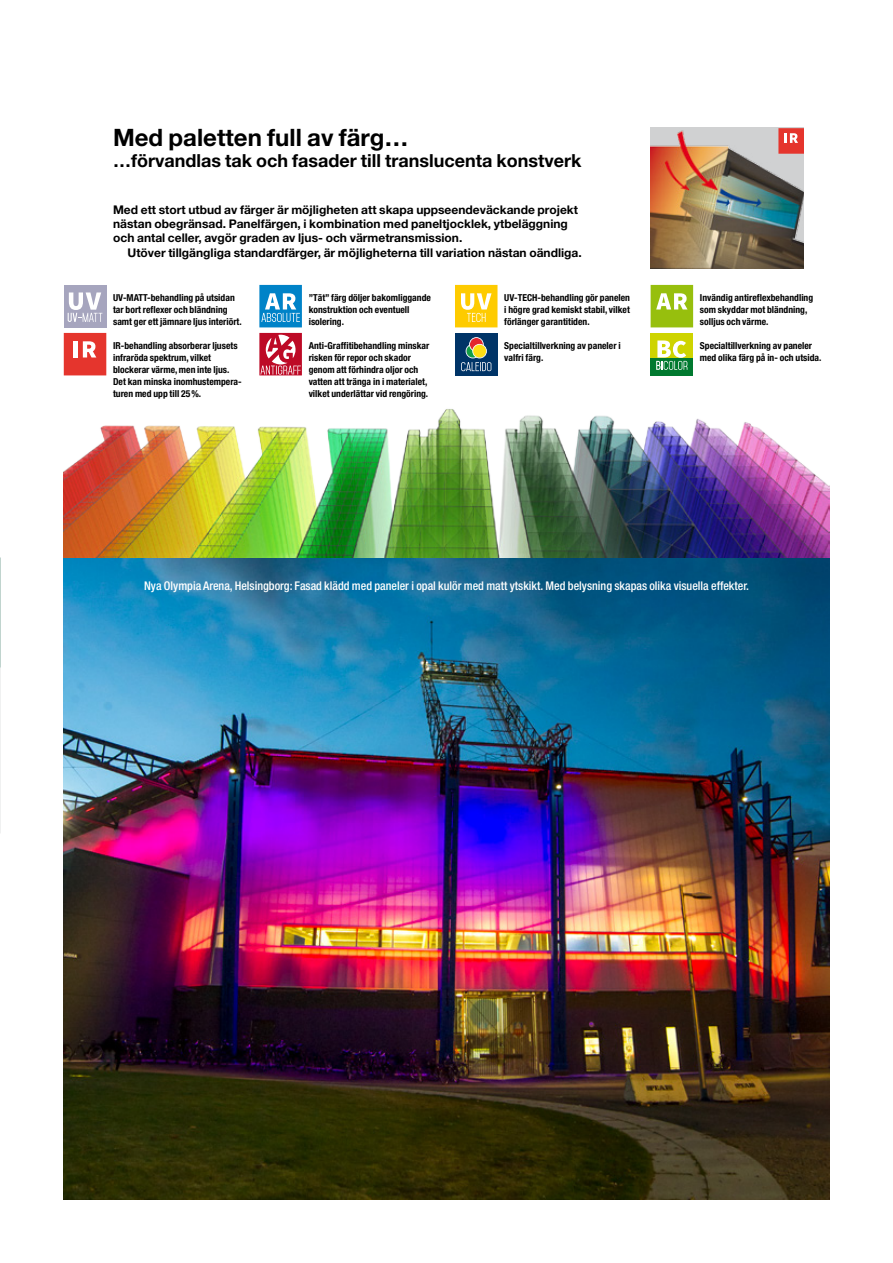
<style>
.page{position:relative;width:893px;height:1263px;background:#fff}
.page>*{position:absolute;margin:0;border:0;box-sizing:border-box;transform-origin:0 0}
.t1{font:700 24px "Helvetica Neue";color:#000}
.t2{font:700 18px "Helvetica Neue";color:#000}
.t3{font:700 12px/14.4px "Helvetica Neue";color:#000}
.t4{font:500 condensed 12px "Helvetica Neue";color:#fff}
.t5{font:700 condensed 9.6px/12px "Helvetica Neue";color:#000}
</style>
<div class="page">
<img style="left:64px;top:409px;width:765px;height:790px">
<svg style="left:455px;top:285px;width:42px;height:42px"></svg>
<div style="left:455px;top:333px;width:42px;height:42px;background:#003467"></div>
<svg style="left:461px;top:337px;width:30px;height:34px"></svg>
<svg style="left:64px;top:333px;width:42px;height:42px"></svg>
<div style="left:64px;top:285px;width:42px;height:42px;background:#a6a5be"></div>
<svg style="left:68px;top:292px;width:34px;height:30px"></svg>
<svg style="left:651px;top:285px;width:42px;height:42px"></svg>
<div style="left:651px;top:333px;width:42px;height:24px;background:#ced400"></div>
<div style="left:651px;top:358px;width:42px;height:17px;background:#00792f"></div>
<svg style="left:656px;top:340px;width:31px;height:30px"></svg>
<svg style="left:259px;top:285px;width:43px;height:42px"></svg>
<svg style="left:259px;top:333px;width:43px;height:42px"></svg>
<img style="left:651px;top:128px;width:153px;height:140px">
<svg style="left:778px;top:128px;width:26px;height:26px"></svg>
<h1 class="t1" style="left:113px;top:123px;width:297px">Med paletten full av färg…</h1>
<h2 class="t2" style="left:113px;top:150px;width:470px">…förvandlas tak och fasader till translucenta konstverk</h2>
<p class="t3" style="left:113px;top:202px;width:466px">Med ett stort utbud av färger är möjligheten att skapa uppseendeväckande projekt nästan obegränsad. Panelfärgen, i kombination med paneltjocklek, ytbeläggning och antal celler, avgör graden av ljus- och värmetransmission.</p>
<p class="t3" style="left:128px;top:245px;width:456px">Utöver tillgängliga standardfärger, är möjligheterna till variation nästan oändliga.</p>
<p class="t5" style="left:113px;top:291px;width:130px">UV-MATT-behandling på utsidan tar bort reflexer och bländning samt ger ett jämnare ljus interiört.</p>
<p class="t5" style="left:113px;top:339px;width:130px">IR-behandling absorberar ljusets infraröda spektrum, vilket blockerar värme, men inte ljus.<br>Det kan minska inomhustempera&shy;turen med upp till 25%.</p>
<p class="t5" style="left:309px;top:291px;width:124px">”Tät” färg döljer bakomliggande konstruktion och eventuell isolering.</p>
<p class="t5" style="left:309px;top:339px;width:122px">Anti-Graffitibehandling minskar risken för repor och skador genom att förhindra oljor och vatten att tränga in i materialet, vilket underlättar vid rengöring.</p>
<p class="t5" style="left:504px;top:291px;width:127px;text-align:justify">UV-TECH-behandling gör panelen i högre grad kemiskt stabil, vilket förlänger garantitiden.</p>
<p class="t5" style="left:504px;top:339px;width:118px">Specialtillverkning av paneler i valfri färg.</p>
<p class="t5" style="left:700px;top:291px;width:115px">Invändig antireflexbehandling som skyddar mot bländning, solljus och värme.</p>
<p class="t5" style="left:700px;top:339px;width:123px">Specialtillverkning av paneler med olika färg på in- och utsida.</p>
<p class="t4" style="left:144px;top:578px;width:606px">Nya Olympia Arena, Helsingborg: Fasad klädd med paneler i opal kulör med matt ytskikt. Med belysning skapas olika visuella effekter.</p>
</div>
